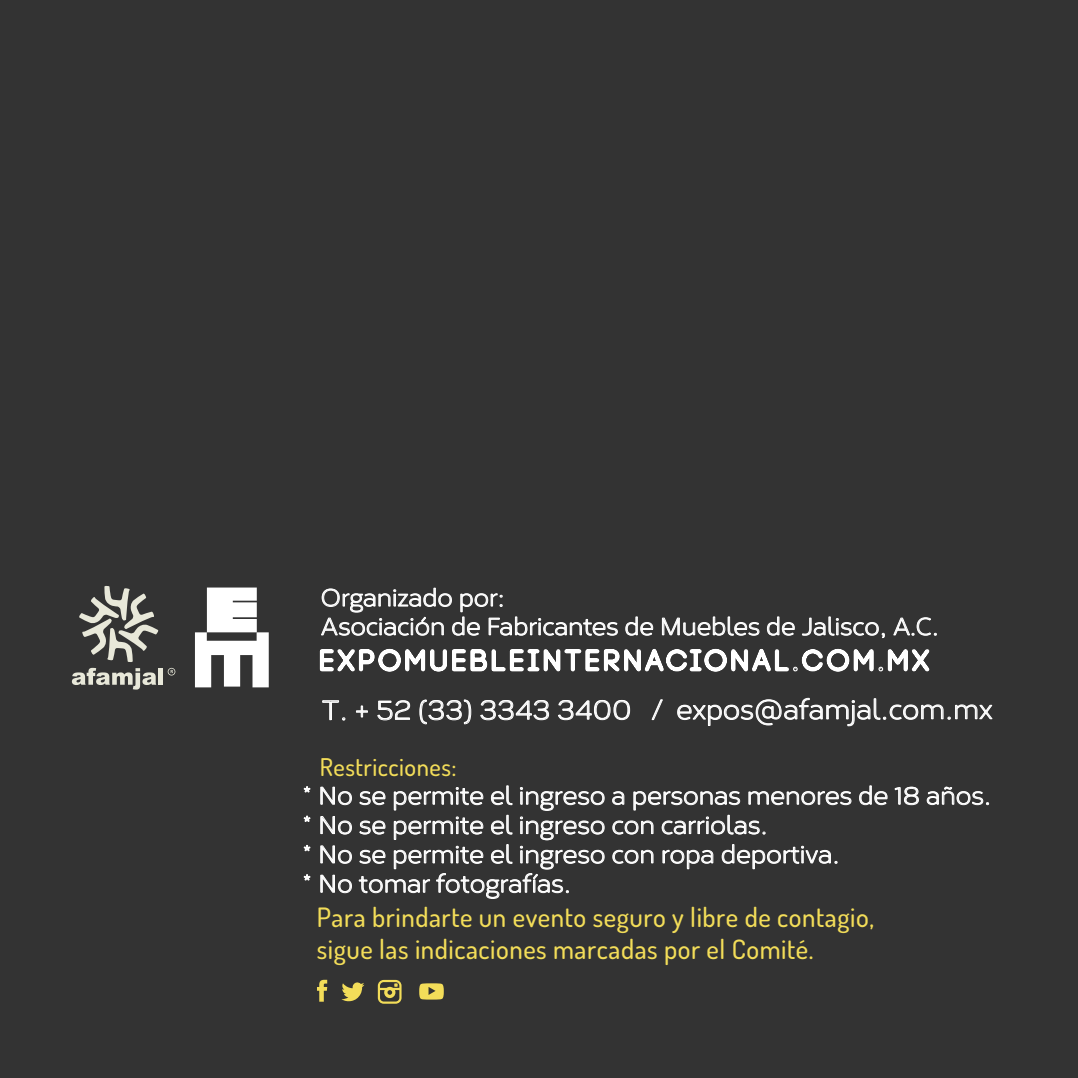
<style>
.page{position:relative;width:1078px;height:1078px;background:#fff}
.page>*{position:absolute;margin:0;border:0;box-sizing:border-box;transform-origin:0 0}
.t1{font:26.8px "Corbert";color:#fff}
.t2{font:500 26.6px/32px "Dosis";letter-spacing:.02em;color:#f3dd59}
.t3{font:24.4px/29.4px "Corbert";color:#fff}
.t4{font:500 24.4px "Dosis";letter-spacing:.02em;color:#f3dd59}
.t5{font:24px/28.8px "Corbert";color:#fff}
</style>
<div class="page">
<div style="left:0;top:0;width:1077px;height:1077px;background:#333"></div>
<svg style="left:317px;top:979px;width:10px;height:22px"></svg>
<svg style="left:419px;top:983px;width:24px;height:16px"></svg>
<svg style="left:378px;top:979px;width:23px;height:24px"></svg>
<svg style="left:341px;top:982px;width:23px;height:19px"></svg>
<svg style="left:303px;top:786px;width:7px;height:6px"></svg>
<svg style="left:320px;top:786px;width:32px;height:19px"></svg>
<svg style="left:859px;top:785px;width:28px;height:20px"></svg>
<svg style="left:894px;top:786px;width:24px;height:19px"></svg>
<svg style="left:926px;top:786px;width:63px;height:19px"></svg>
<svg style="left:303px;top:815px;width:7px;height:7px"></svg>
<svg style="left:320px;top:816px;width:32px;height:18px"></svg>
<svg style="left:612px;top:791px;width:239px;height:43px"></svg>
<svg style="left:303px;top:845px;width:7px;height:6px"></svg>
<svg style="left:320px;top:845px;width:32px;height:18px"></svg>
<svg style="left:612px;top:849px;width:41px;height:14px"></svg>
<svg style="left:662px;top:849px;width:51px;height:20px"></svg>
<svg style="left:721px;top:844px;width:116px;height:25px"></svg>
<svg style="left:303px;top:874px;width:7px;height:6px"></svg>
<svg style="left:320px;top:874px;width:32px;height:19px"></svg>
<svg style="left:358px;top:785px;width:246px;height:113px"></svg>
<svg style="left:322px;top:700px;width:23px;height:20px"></svg>
<svg style="left:356px;top:705px;width:12px;height:12px"></svg>
<svg style="left:377px;top:700px;width:33px;height:20px"></svg>
<svg style="left:419px;top:699px;width:52px;height:25px"></svg>
<svg style="left:480px;top:700px;width:69px;height:20px"></svg>
<svg style="left:558px;top:699px;width:72px;height:21px"></svg>
<svg style="left:651px;top:699px;width:12px;height:21px"></svg>
<svg style="left:677px;top:697px;width:315px;height:29px"></svg>
<svg style="left:195px;top:587px;width:74px;height:100px"></svg>
<svg style="left:72px;top:585px;width:87px;height:104px"></svg>
<hr style="left:159px;top:668px;width:4px;height:16px;background:#e8e8d9">
<svg style="left:168px;top:667px;width:7px;height:8px"></svg>
<svg style="left:319px;top:587px;width:617px;height:85px"></svg>
<p class="t5" style="left:320px;top:581px;width:619px">Organizado por:<br>Asociación de Fabricantes de Muebles de Jalisco, A.C.</p>
<p class="t1" style="left:321px;top:688px;width:672px">T. + 52 (33) 3343 3400 / expos@afamjal.com.mx</p>
<p class="t4" style="left:319px;top:751px;width:138px">Restricciones:</p>
<p class="t3" style="left:302px;top:778px;width:690px">* No se permite el ingreso a personas menores de 18 años. * No se permite el ingreso con carriolas.<br>* No se permite el ingreso con ropa deportiva.<br>* No tomar fotografías.</p>
<p class="t2" style="left:317px;top:900px;width:558px">Para brindarte un evento seguro y libre de contagio, sigue las indicaciones marcadas por el Comité.</p>
</div>
